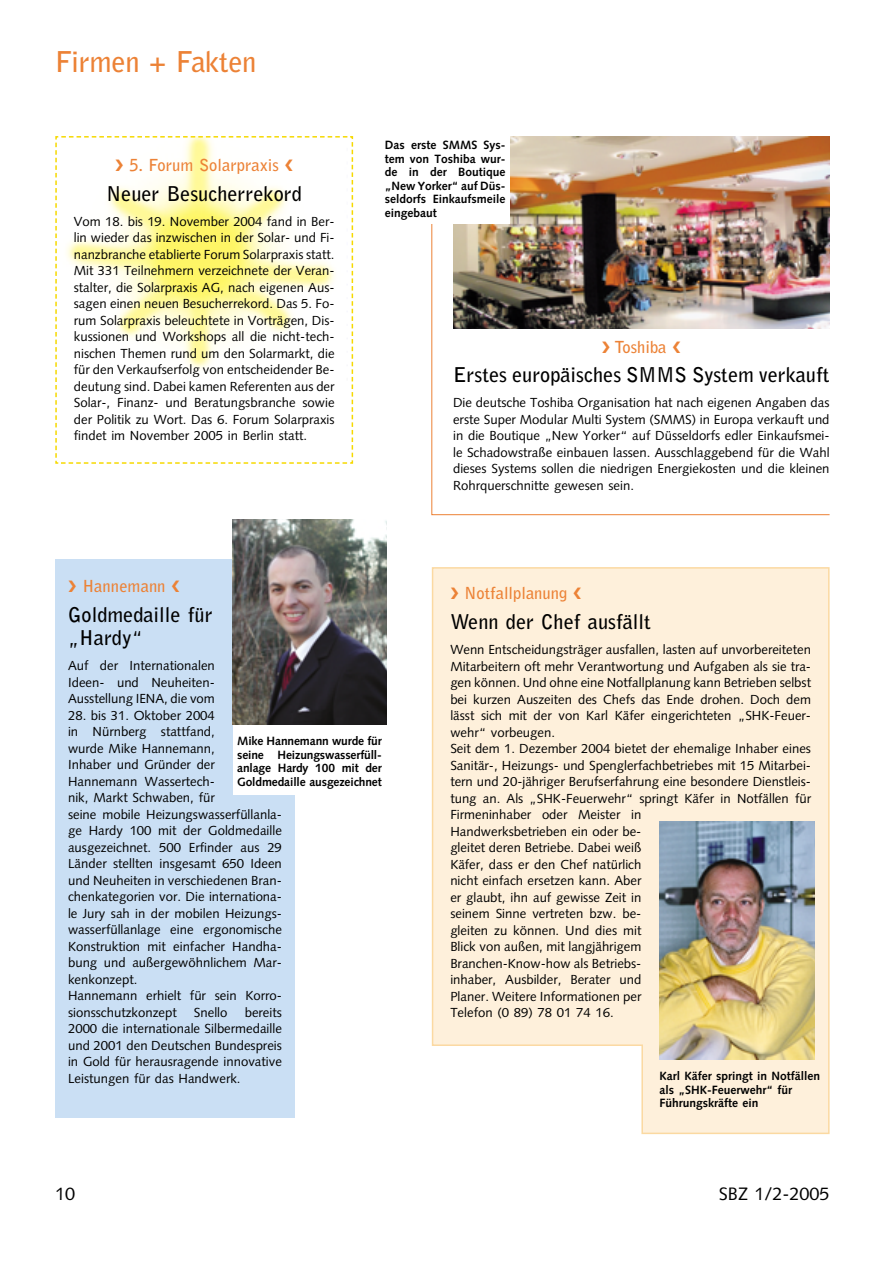
<style>
.page{position:relative;width:893px;height:1263px;background:#fff}
.page>*{position:absolute;margin:0;border:0;box-sizing:border-box;transform-origin:0 0}
.t1{font:700 28.5px "Bell Gothic";letter-spacing:-.01em;color:#ec8236}
.t2{font:700 20.25px/23.2px "Bell Gothic";color:#000}
.t3{font:18px "Syntax";color:#000}
.t4{font:700 16.5px "Bell Gothic";color:#ec8236}
.t5{font:13.2px/16.5px "Syntax";color:#000;text-align:justify}
.t6{font:700 12px/13.5px "Syntax";color:#000;text-align:justify}
.s1{font-family:"Syntax";font-weight:400}
</style>
<div class="page">
<img style="left:510px;top:136px;width:319px;height:85px">
<img style="left:431px;top:221px;width:399px;height:294px">
<div style="left:380px;top:136px;width:130px;height:88px;background:#fff"></div>
<div style="left:55px;top:559px;width:240px;height:559px;background:#cadff4"></div>
<div style="left:233px;top:715px;width:153px;height:80px;background:#fff"></div>
<img style="left:233px;top:519px;width:153px;height:205px">
<svg style="left:432px;top:567px;width:397px;height:567px;background:#fdf0dd"></svg>
<img style="left:659px;top:822px;width:155px;height:237px">
<svg style="left:602px;top:341px;width:7px;height:12px"></svg>
<svg style="left:673px;top:341px;width:7px;height:12px"></svg>
<svg style="left:55px;top:136px;width:298px;height:328px"></svg>
<svg style="left:451px;top:588px;width:7px;height:11px"></svg>
<svg style="left:573px;top:588px;width:8px;height:11px"></svg>
<h1 class="t1" style="left:55px;top:51px;width:203px">Firmen + Fakten</h1>
<p class="t4" style="left:129px;top:159px;width:151px">5. Forum Solarpraxis</p>
<h2 class="t2" style="left:107px;top:183px;width:197px">Neuer Besucherrekord</h2>
<p class="t5" style="left:74px;top:214px;width:262px">Vom 18. bis 19. November 2004 fand in Ber&shy;lin wieder das inzwischen in der Solar- und Fi&shy;nanzbranche etablierte Forum Solarpraxis statt.<br>Mit 331 Teilnehmern verzeichnete der Veran&shy;stalter, die Solarpraxis AG, nach eigenen Aus&shy;sagen einen neuen Besucherrekord. Das 5. Fo&shy;rum Solarpraxis beleuchtete in Vorträgen, Dis&shy;kussionen und Workshops all die nicht-tech&shy;nischen Themen rund um den Solarmarkt, die für den Verkaufserfolg von entscheidender Be&shy;deutung sind. Dabei kamen Referenten aus der Solar-, Finanz- und Beratungsbranche sowie der Politik zu Wort. Das 6. Forum Solarpraxis findet im November 2005 in Berlin statt.</p>
<p class="t6" style="left:385px;top:139px;width:122px">Das erste SMMS Sys&shy;tem von Toshiba wur&shy;de in der Boutique „New Yorker“ auf Düs&shy;seldorfs Einkaufsmeile eingebaut</p>
<p class="t4" style="left:614px;top:341px;width:54px">Toshiba</p>
<h2 class="t2" style="left:453px;top:365px;width:378px">Erstes europäisches SMMS System verkauft</h2>
<p class="t5" style="left:453px;top:396px;width:378px">Die deutsche Toshiba Organisation hat nach eigenen Angaben das erste Super Modular Multi System (SMMS) in Europa verkauft und in die Boutique „New Yorker“ auf Düsseldorfs edler Einkaufsmei&shy;le Schadowstraße einbauen lassen. Ausschlaggebend für die Wahl dieses Systems sollen die niedrigen Energiekosten und die kleinen Rohrquerschnitte gewesen sein.</p>
<p class="t4" style="left:82px;top:580px;width:85px">Hannemann</p>
<h2 class="t2" style="left:68px;top:604px;width:146px">Goldmedaille für <span class="s1">„</span>Hardy<span class="s1">“</span></h2>
<p class="t5" style="left:68px;top:659px;width:148px">Auf der Internationalen Ideen- und Neuheiten-Ausstellung IENA, die vom</p>
<p class="t5" style="left:68px;top:708px;width:215px;text-align:left">28. bis 31. Oktober 2004<br>in Nürnberg stattfand,<br>wurde Mike Hannemann,<br>Inhaber und Gründer der<br>Hannemann Wassertech-<br>nik, Markt Schwaben, für<br>seine mobile Heizungswasserfüllanla&shy;ge Hardy 100 mit der Goldmedaille ausgezeichnet. 500 Erfinder aus 29<br>Länder stellten insgesamt 650 Ideen und Neuheiten in verschiedenen Bran&shy;chenkategorien vor. Die internationa&shy;le Jury sah in der mobilen Heizungs&shy;wasserfüllanlage eine ergonomische<br>Konstruktion mit einfacher Handha&shy;bung und außergewöhnlichem Mar&shy;kenkonzept.<br>Hannemann erhielt für sein Korro&shy;sionsschutzkonzept</p>
<p class="t6" style="left:237px;top:736px;width:146px">Mike Hannemann wurde für seine Heizungswasserfüll&shy;anlage Hardy 100 mit der Goldmedaille ausgezeichnet</p>
<p class="t5" style="left:68px;top:1005px;width:215px;text-indent:177px">bereits 2000 die internationale Silbermedaille und 2001 den Deutschen Bundespreis in Gold für herausragende innovative Leistungen für das Handwerk.</p>
<p class="t5" style="left:194px;top:1005px;width:35px">Snello</p>
<p class="t4" style="left:464px;top:587px;width:104px">Notfallplanung</p>
<h2 class="t2" style="left:450px;top:612px;width:202px">Wenn der Chef ausfällt</h2>
<p class="t5" style="left:450px;top:643px;width:362px;text-align:left">Wenn Entscheidungsträger ausfallen, lasten auf unvorbereiteten Mitarbeitern oft mehr Verantwortung und Aufgaben als sie tra&shy;gen können. Und ohne eine Notfallplanung kann Betrieben selbst bei kurzen Auszeiten des Chefs das Ende drohen. Doch dem lässt sich mit der von Karl Käfer eingerichteten „SHK-Feuer&shy;wehr“ vorbeugen.<br>Seit dem 1. Dezember 2004 bietet der ehemalige Inhaber eines Sanitär-, Heizungs- und Spenglerfachbetriebes mit 15 Mitarbei&shy;tern und 20-jähriger Berufserfahrung eine besondere Dienstleis&shy;tung an. Als „SHK-Feuerwehr“ springt Käfer in Notfällen für Firmeninhaber oder Meister in<br>Handwerksbetrieben ein oder be-<br>gleitet deren Betriebe. Dabei weiß<br>Käfer, dass er den Chef natürlich<br>nicht einfach ersetzen kann. Aber<br>er glaubt, ihn auf gewisse Zeit in<br>seinem Sinne vertreten bzw. be-<br>gleiten zu können. Und dies mit<br>Blick von außen, mit langjährigem<br>Branchen-Know-how als Betriebs-<br>inhaber, Ausbilder, Berater und<br>Planer. Weitere Informationen per<br>Telefon (0 89) 78 01 74 16.</p>
<p class="t6" style="left:659px;top:1070px;width:162px;text-align:left">Karl Käfer springt in Notfällen als „SHK-Feuerwehr“ für<br>Führungskräfte ein</p>
<h3 class="t3" style="left:55px;top:1186px;width:22px">10</h3>
<h3 class="t3" style="left:719px;top:1186px;width:112px">SBZ 1/2-2005</h3>
</div>
